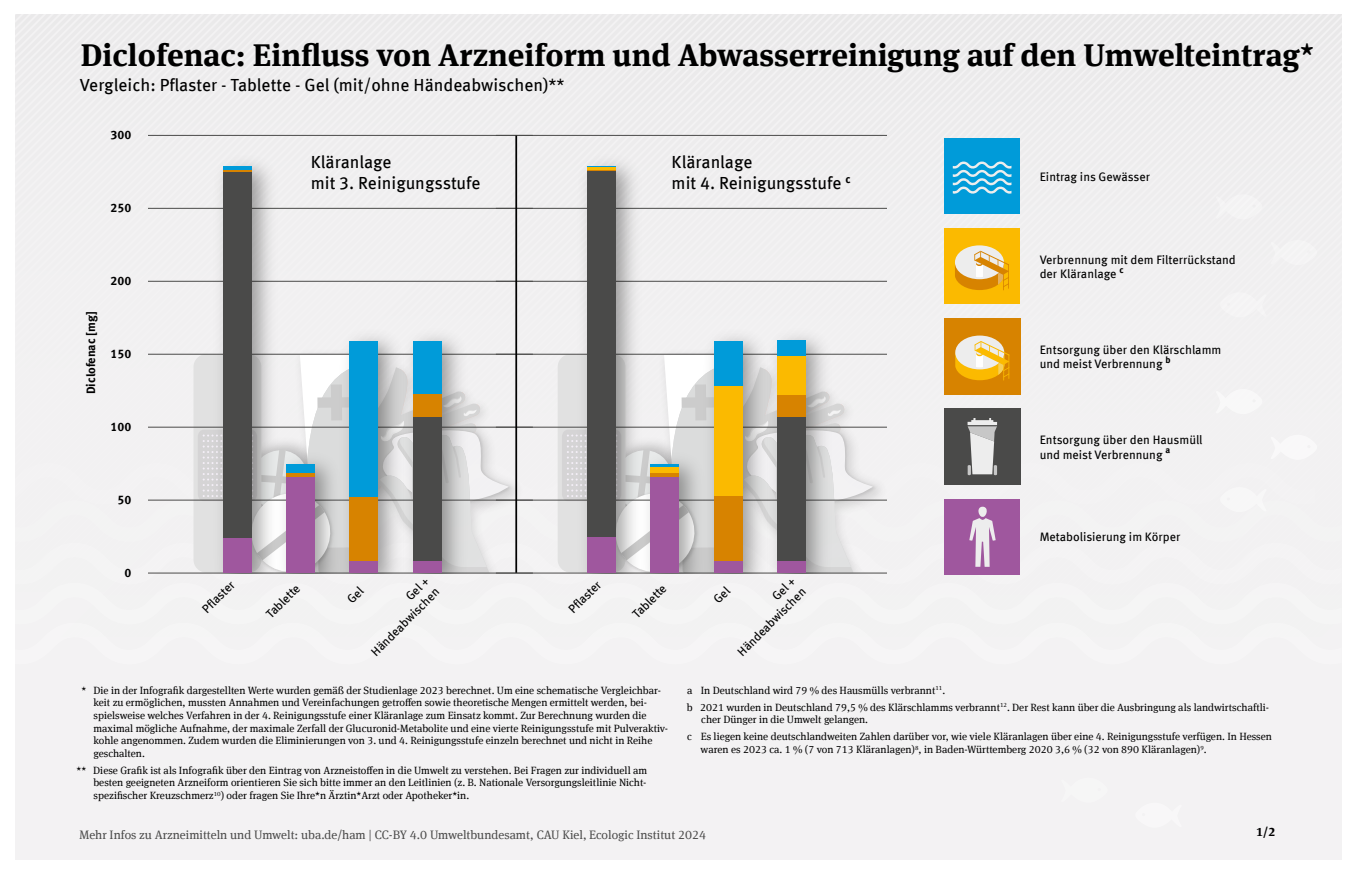
<style>
.page{position:relative;width:1356px;height:875px;background:#fff}
.page>*{position:absolute;margin:0;border:0;box-sizing:border-box;transform-origin:0 0}
.t1{font:700 31.5px "Meta Serif Offc";color:#000}
.body{font:17.5px/21px "Meta Offc";color:#000}
.body-2{font:12.25px/14.7px "Meta Offc";color:#000}
.t2{font:12.25px "Meta Serif Offc";color:#4a4a49}
.ZahlenGraph{font:700 12.25px "Meta Offc";color:#000}
.t3{font:700 12.25px "Meta Serif Offc";color:#000}
.AufzaehlungSternchen{font:10.5px/12.6px "Meta Serif Offc";color:#000}
.s1{font-family:"Halyard Text";font-weight:300}
</style>
<div class="page">
<div style="left:15px;top:15px;width:1326px;height:845px;background:#f3f2f3"></div>
<svg style="left:148px;top:15px;width:799px;height:413px"></svg>
<div style="left:944px;top:138px;width:76px;height:76px;background:#009bd9"></div>
<svg style="left:952px;top:161px;width:59px;height:33px"></svg>
<div style="left:944px;top:408px;width:76px;height:77px;background:#4a4a49"></div>
<svg style="left:967px;top:418px;width:30px;height:57px"></svg>
<div style="left:944px;top:499px;width:75px;height:76px;background:#9f579e"></div>
<svg style="left:969px;top:506px;width:26px;height:61px"></svg>
<div style="left:944px;top:318px;width:76px;height:77px;background:#d78300"></div>
<div style="left:955px;top:336px;width:49px;height:33px;background:#ededed;border-radius:50%"></div>
<svg style="left:955px;top:341px;width:54px;height:40px"></svg>
<div style="left:944px;top:228px;width:75px;height:76px;background:#fbba00"></div>
<svg style="left:955px;top:245px;width:48px;height:34px"></svg>
<div style="left:956px;top:247px;width:46px;height:30px;background:#ededed;border-radius:50%"></div>
<svg style="left:955px;top:251px;width:54px;height:40px"></svg>
<img style="left:508px;top:358px;width:19px;height:215px">
<img style="left:508px;top:428px;width:6px;height:86px">
<div style="left:193px;top:354px;width:68px;height:218px;background:#e1e1e1;border-radius:13px"></div>
<svg style="left:198px;top:355px;width:310px;height:218px"></svg>
<hr style="left:149px;top:135px;width:383px;height:1px;background:#4a4a49">
<hr style="left:149px;top:208px;width:383px;height:1px;background:#4a4a49">
<hr style="left:149px;top:281px;width:383px;height:1px;background:#4a4a49">
<hr style="left:149px;top:354px;width:383px;height:1px;background:#4a4a49">
<hr style="left:149px;top:427px;width:383px;height:1px;background:#4a4a49">
<hr style="left:149px;top:500px;width:383px;height:1px;background:#4a4a49">
<hr style="left:149px;top:573px;width:383px;height:1px;background:#4a4a49">
<img style="left:207px;top:148px;width:77px;height:425px">
<div style="left:223px;top:537px;width:28px;height:36px;background:#9f579e"></div>
<div style="left:223px;top:171px;width:28px;height:366px;background:#4a4a49"></div>
<svg style="left:223px;top:170px;width:28px;height:1px"></svg>
<hr style="left:223px;top:167px;width:28px;height:3px;background:#009bd9">
<img style="left:270px;top:446px;width:63px;height:127px">
<div style="left:287px;top:477px;width:28px;height:96px;background:#9f579e"></div>
<hr style="left:287px;top:473px;width:28px;height:4px;background:#d78300">
<div style="left:287px;top:465px;width:28px;height:8px;background:#009bd9"></div>
<img style="left:333px;top:322px;width:63px;height:251px">
<div style="left:350px;top:561px;width:28px;height:12px;background:#9f579e"></div>
<div style="left:350px;top:496px;width:28px;height:65px;background:#d78300"></div>
<div style="left:350px;top:341px;width:28px;height:155px;background:#009bd9"></div>
<img style="left:396px;top:322px;width:77px;height:251px">
<div style="left:413px;top:561px;width:28px;height:12px;background:#9f579e"></div>
<div style="left:413px;top:417px;width:28px;height:144px;background:#4a4a49"></div>
<div style="left:413px;top:394px;width:28px;height:23px;background:#d78300"></div>
<div style="left:413px;top:341px;width:28px;height:53px;background:#009bd9"></div>
<img style="left:872px;top:358px;width:14px;height:215px">
<img style="left:872px;top:428px;width:6px;height:86px">
<div style="left:557px;top:354px;width:68px;height:218px;background:#e1e1e1;border-radius:13px"></div>
<svg style="left:562px;top:355px;width:310px;height:218px"></svg>
<hr style="left:496px;top:135px;width:390px;height:1px;background:#4a4a49">
<hr style="left:496px;top:208px;width:390px;height:1px;background:#4a4a49">
<hr style="left:496px;top:281px;width:390px;height:1px;background:#4a4a49">
<hr style="left:496px;top:354px;width:390px;height:1px;background:#4a4a49">
<hr style="left:496px;top:427px;width:390px;height:1px;background:#4a4a49">
<hr style="left:496px;top:500px;width:390px;height:1px;background:#4a4a49">
<hr style="left:496px;top:573px;width:390px;height:1px;background:#4a4a49">
<img style="left:571px;top:147px;width:77px;height:426px">
<div style="left:587px;top:537px;width:28px;height:36px;background:#9f579e"></div>
<div style="left:587px;top:171px;width:28px;height:366px;background:#4a4a49"></div>
<hr style="left:587px;top:169px;width:28px;height:2px;background:#d78300">
<hr style="left:587px;top:167px;width:28px;height:2px;background:#fbba00">
<svg style="left:587px;top:166px;width:28px;height:1px"></svg>
<img style="left:634px;top:446px;width:63px;height:127px">
<div style="left:651px;top:477px;width:28px;height:96px;background:#9f579e"></div>
<hr style="left:651px;top:473px;width:28px;height:4px;background:#d78300">
<div style="left:651px;top:467px;width:28px;height:6px;background:#fbba00"></div>
<hr style="left:651px;top:464px;width:28px;height:3px;background:#009bd9">
<img style="left:697px;top:322px;width:63px;height:251px">
<div style="left:714px;top:561px;width:28px;height:12px;background:#9f579e"></div>
<div style="left:714px;top:495px;width:28px;height:66px;background:#d78300"></div>
<div style="left:714px;top:385px;width:28px;height:110px;background:#fbba00"></div>
<div style="left:714px;top:341px;width:28px;height:44px;background:#009bd9"></div>
<img style="left:760px;top:322px;width:77px;height:251px">
<div style="left:777px;top:561px;width:28px;height:12px;background:#9f579e"></div>
<div style="left:777px;top:417px;width:28px;height:144px;background:#4a4a49"></div>
<div style="left:777px;top:394px;width:28px;height:23px;background:#d78300"></div>
<div style="left:777px;top:356px;width:28px;height:38px;background:#fbba00"></div>
<div style="left:777px;top:341px;width:28px;height:15px;background:#009bd9"></div>
<hr style="left:515px;top:136px;width:2px;height:437px;background:#000">
<h1 class="t1" style="left:81px;top:36px;width:1234px">Diclofenac: Einfluss von Arzneiform und Abwasserreinigung auf den Umwelteintrag*</h1>
<h1 class="body" style="left:80px;top:75px;width:486px">Vergleich: Pflaster - Tablette - Gel (mit/ohne Händeabwischen)**</h1>
<p class="ZahlenGraph" style="left:110px;top:128px;width:22px">300</p>
<p class="ZahlenGraph" style="left:110px;top:201px;width:22px">250</p>
<h1 class="ZahlenGraph" style="left:84px;top:394px;width:84px;rotate:-90deg">Diclofenac [mg]</h1>
<p class="ZahlenGraph" style="left:110px;top:273px;width:22px">200</p>
<p class="ZahlenGraph" style="left:110px;top:346px;width:22px">150</p>
<p class="ZahlenGraph" style="left:110px;top:419px;width:22px">100</p>
<p class="ZahlenGraph" style="left:117px;top:492px;width:15px">50</p>
<p class="ZahlenGraph" style="left:124px;top:565px;width:8px">0</p>
<p class="body" style="left:311px;top:152px;width:171px">Kläranlage<br>mit 3. Reinigungsstufe</p>
<p class="body" style="left:671px;top:152px;width:82px">Kläranlage</p>
<p class="body" style="left:671px;top:173px;width:180px">mit 4. Reinigungsstufe <sup>c</sup></p>
<p class="body-2" style="left:199px;top:606px;width:42px;rotate:-45deg">Pfl aster</p>
<p class="body-2" style="left:263px;top:611px;width:44px;rotate:-45deg">Tablette</p>
<p class="body-2" style="left:403px;top:593px;width:29px;rotate:-45deg">Gel +</p>
<p class="body-2" style="left:368px;top:649px;width:92px;rotate:-45deg">Händeabwischen</p>
<p class="body-2" style="left:565px;top:606px;width:42px;rotate:-45deg">Pfl aster</p>
<p class="body-2" style="left:629px;top:611px;width:44px;rotate:-45deg">Tablette</p>
<p class="body-2" style="left:769px;top:593px;width:29px;rotate:-45deg">Gel +</p>
<p class="body-2" style="left:734px;top:649px;width:92px;rotate:-45deg">Händeabwischen</p>
<p class="body-2" style="left:1039px;top:169px;width:112px">Eintrag ins Gewässer</p>
<p class="body-2" style="left:1039px;top:252px;width:198px">Verbrennung mit dem Filterrückstand der Kläranlage <sup>c</sup></p>
<p class="body-2" style="left:1039px;top:342px;width:183px">Entsorgung über den Klärschlamm und meist Verbrennung <sup>b</sup></p>
<p class="body-2" style="left:1039px;top:433px;width:164px">Entsorgung über den Hausmüll und meist Verbrennung <sup>a</sup></p>
<p class="body-2" style="left:1039px;top:530px;width:142px">Metabolisierung im Körper</p>
<p class="AufzaehlungSternchen" style="left:93px;top:684px;width:576px;text-indent:-12px">* Die in der Infografik dargestellten Werte wurden gemäß der Studienlage 2023 berechnet. Um eine schematische Vergleichbar&shy;keit zu ermöglichen, mussten Annahmen und Vereinfachungen getroffen sowie theoretische Mengen ermittelt werden, bei&shy;spielsweise welches Verfahren in der 4. Reinigungsstufe einer Kläranlage zum Einsatz kommt. Zur Berechnung wurden die maximal mögliche Aufnahme, der maximale Zerfall der Glucuronid-Metabolite und eine vierte Reinigungsstufe mit Pulveraktiv&shy;kohle angenommen. Zudem wurden die Eliminierungen von 3. und 4. Reinigungsstufe einzeln berechnet und nicht in Reihe geschalten.</p>
<p class="AufzaehlungSternchen" style="left:93px;top:764px;width:555px;text-align:justify;text-indent:-17px">** Diese Grafik ist als Infografik über den Eintrag von Arzneistoffen in die Umwelt zu verstehen. Bei Fragen zur individuell am besten geeigneten Arzneiform orientieren Sie sich bitte immer an den Leitlinien (z. B. Nationale Versorgungsleitlinie Nicht&shy;spezifischer Kreuzschmerz<sup>10</sup>) oder fragen Sie Ihre*n Ärztin*Arzt oder Apotheker*in.</p>
<p class="AufzaehlungSternchen" style="left:687px;top:684px;width:259px">a In Deutschland wird 79 % des Hausmülls verbrannt<sup>11</sup>.</p>
<p class="AufzaehlungSternchen" style="left:701px;top:701px;width:569px;text-indent:-14px">b 2021 wurden in Deutschland 79,5 % des Klärschlamms verbrannt<sup>12</sup>. Der Rest kann über die Ausbringung als landwirtschaftli&shy;cher Dünger in die Umwelt gelangen.</p>
<p class="AufzaehlungSternchen" style="left:700px;top:731px;width:573px;text-indent:-13px">c Es liegen keine deutschlandweiten Zahlen darüber vor, wie viele Kläranlagen über eine 4. Reinigungsstufe verfügen. In Hessen waren es 2023 ca. 1 % (7 von 713 Kläranlagen)<sup>8</sup>, in Baden-Württemberg 2020 3,6 % (32 von 890 Kläranlagen)<sup>9</sup>.</p>
<p class="t2" style="left:79px;top:827px;width:628px">Mehr Infos zu Arzneimitteln und Umwelt: uba.de/ham <span class="s1">|</span> CC-BY 4.0 Umweltbundesamt, CAU Kiel, Ecologic Institut 2024</p>
<p class="t3" style="left:1256px;top:824px;width:21px">1/2</p>
</div>
